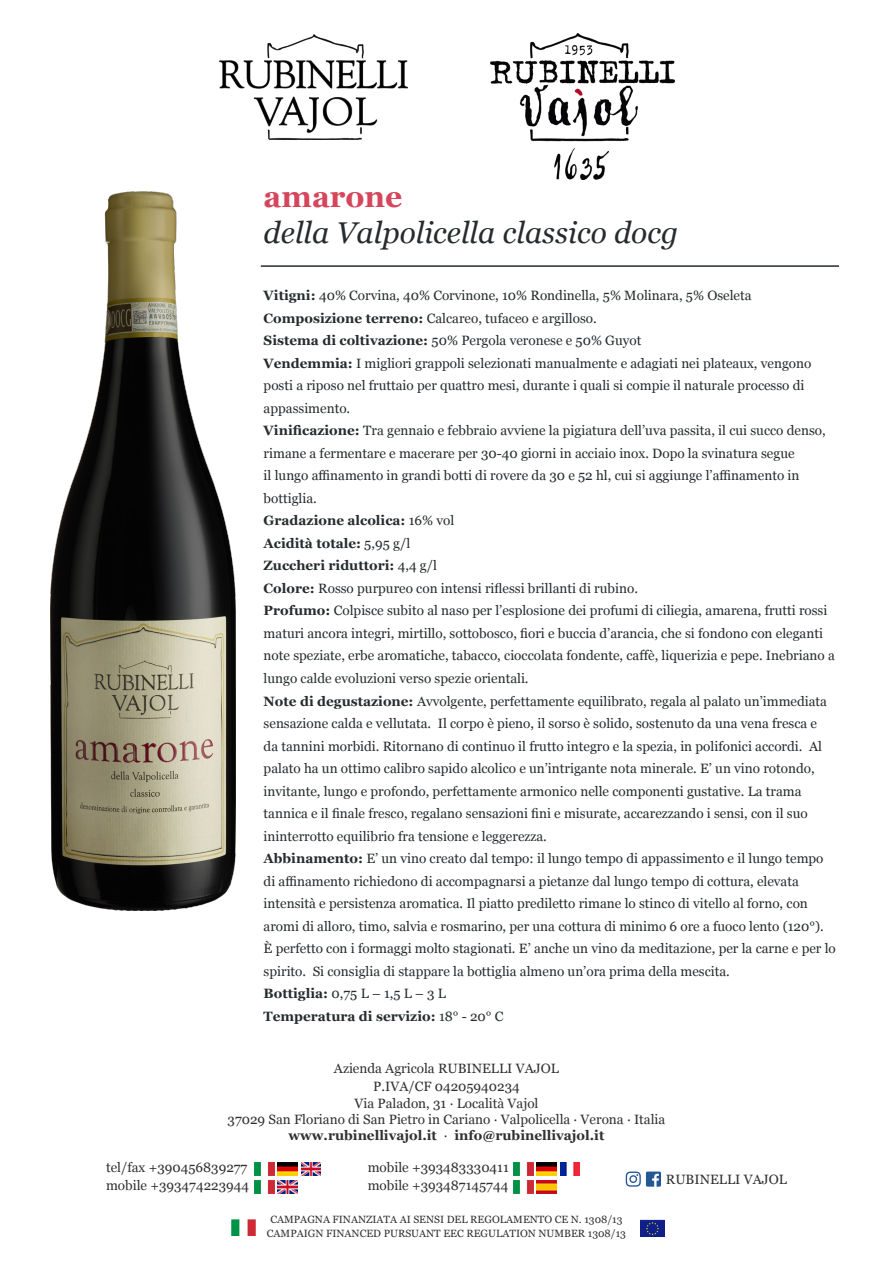
<style>
.page{position:relative;width:893px;height:1263px;background:#fff}
.page>*{position:absolute;margin:0;border:0;box-sizing:border-box;transform-origin:0 0}
.t1{font:italic 30px/36px "Georgia";color:#262b2d}
.t2{font:13.5px/22.5px "Georgia";color:#262b2d}
.t3{font:13.5px/18px "Georgia";color:#313030;text-align:center}
.t4{font:700 13.5px "Georgia";color:#262b2d}
.t5{font:700 13.5px "Georgia";color:#313030}
.t6{font:10.5px "Georgia";color:#313030}
.s1{font-weight:700;font-style:normal;color:#d5465c}
.s2{font-weight:700}
.s3{font-weight:400}
</style>
<div class="page">
<img style="left:231px;top:1220px;width:25px;height:16px">
<img style="left:640px;top:1220px;width:24px;height:16px">
<img style="left:560px;top:1162px;width:20px;height:13px">
<img style="left:537px;top:1162px;width:19px;height:13px">
<img style="left:537px;top:1181px;width:19px;height:13px">
<img style="left:513px;top:1162px;width:20px;height:13px">
<img style="left:513px;top:1180px;width:20px;height:13px">
<img style="left:278px;top:1162px;width:20px;height:13px">
<img style="left:278px;top:1180px;width:20px;height:13px">
<img style="left:301px;top:1162px;width:20px;height:13px">
<img style="left:254px;top:1162px;width:20px;height:13px">
<img style="left:254px;top:1180px;width:20px;height:13px">
<svg style="left:626px;top:1171px;width:35px;height:16px"></svg>
<img style="left:220px;top:35px;width:187px;height:105px">
<img style="left:490px;top:34px;width:185px;height:146px">
<img style="left:51px;top:191px;width:184px;height:719px">
<hr style="left:261px;top:265px;width:578px;height:2px;background:#262b2d">
<p class="t1" style="left:264px;top:177px;width:416px"><span class="s1">amarone<br></span>della Valpolicella classico docg</p>
<p class="t2" style="left:264px;top:284px;width:489px"><span class="s2">Vitigni:</span> 40% Corvina, 40% Corvinone, 10% Rondinella, 5% Molinara, 5% Oseleta</p>
<p class="t2" style="left:264px;top:306px;width:335px"><span class="s2">Composizione terreno:</span> Calcareo, tufaceo e argilloso.</p>
<p class="t2" style="left:264px;top:329px;width:379px"><span class="s2">Sistema di coltivazione:</span> 50% Pergola veronese e 50% Guyot</p>
<p class="t2" style="left:264px;top:351px;width:549px"><span class="s2">Vendemmia:</span> I migliori grappoli selezionati manualmente e adagiati nei plateaux, vengono posti a riposo nel fruttaio per quattro mesi, durante i quali si compie il naturale processo di appassimento.</p>
<p class="t2" style="left:264px;top:419px;width:564px"><span class="s2">Vinificazione:</span> Tra gennaio e febbraio avviene la pigiatura dell’uva passita, il cui succo denso, rimane a fermentare e macerare per 30-40 giorni in acciaio inox. Dopo la svinatura segue<br>il lungo affinamento in grandi botti di rovere da 30 e 52 hl, cui si aggiunge l’affinamento in bottiglia.</p>
<p class="t4" style="left:264px;top:511px;width:192px">Gradazione alcolica: <span class="s3">16% vol</span></p>
<p class="t4" style="left:264px;top:533px;width:148px">Acidità totale: <span class="s3">5,95 g/l</span></p>
<p class="t4" style="left:264px;top:556px;width:175px">Zuccheri riduttori: <span class="s3">4,4 g/l</span></p>
<p class="t2" style="left:264px;top:576px;width:376px"><span class="s2">Colore:</span> Rosso purpureo con intensi riflessi brillanti di rubino.</p>
<p class="t2" style="left:264px;top:599px;width:573px"><span class="s2">Profumo:</span> Colpisce subito al naso per l’esplosione dei profumi di ciliegia, amarena, frutti rossi maturi ancora integri, mirtillo, sottobosco, fiori e buccia d’arancia, che si fondono con eleganti note speziate, erbe aromatiche, tabacco, cioccolata fondente, caffè, liquerizia e pepe. Inebriano a lungo calde evoluzioni verso spezie orientali.</p>
<p class="t2" style="left:264px;top:689px;width:565px"><span class="s2">Note di degustazione:</span> Avvolgente, perfettamente equilibrato, regala al palato un’immediata sensazione calda e vellutata. Il corpo è pieno, il sorso è solido, sostenuto da una vena fresca e da tannini morbidi. Ritornano di continuo il frutto integro e la spezia, in polifonici accordi. Al palato ha un ottimo calibro sapido alcolico e un’intrigante nota minerale. E’ un vino rotondo, invitante, lungo e profondo, perfettamente armonico nelle componenti gustative. La trama tannica e il finale fresco, regalano sensazioni fini e misurate, accarezzando i sensi, con il suo ininterrotto equilibrio fra tensione e leggerezza.</p>
<p class="t2" style="left:264px;top:846px;width:574px"><span class="s2">Abbinamento:</span> E’ un vino creato dal tempo: il lungo tempo di appassimento e il lungo tempo di affinamento richiedono di accompagnarsi a pietanze dal lungo tempo di cottura, elevata intensità e persistenza aromatica. Il piatto prediletto rimane lo stinco di vitello al forno, con aromi di alloro, timo, salvia e rosmarino, per una cottura di minimo 6 ore a fuoco lento (120°).<br>È perfetto con i formaggi molto stagionati. E’ anche un vino da meditazione, per la carne e per lo spirito. Si consiglia di stappare la bottiglia almeno un’ora prima della mescita.</p>
<p class="t2" style="left:264px;top:981px;width:184px"><span class="s2">Bottiglia:</span> 0,75 L – 1,5 L – 3 L</p>
<p class="t4" style="left:264px;top:1006px;width:241px">Temperatura di servizio: <span class="s3">18° - 20° C</span></p>
<p class="t3" style="left:334px;top:1059px;width:227px">Azienda Agricola RUBINELLI VAJOL<br>P.IVA/CF 04205940234</p>
<p class="t3" style="left:228px;top:1094px;width:439px;line-height:16.2px">Via Paladon, 31 · Località Vajol<br>37029 San Floriano di San Pietro in Cariano · Valpolicella · Verona · Italia</p>
<p class="t5" style="left:289px;top:1125px;width:317px">www.rubinellivajol.it <span class="s3">·</span> info@rubinellivajol.it</p>
<p class="t3" style="left:106px;top:1158px;width:143px">tel/fax +390456839277</p>
<p class="t3" style="left:106px;top:1176px;width:145px">mobile +393474223944</p>
<p class="t3" style="left:368px;top:1158px;width:143px">mobile +393483330411</p>
<p class="t3" style="left:368px;top:1176px;width:142px">mobile +393487145744</p>
<p class="t6" style="left:270px;top:1212px;width:354px">CAMPAGNA FINANZIATA AI SENSI DEL REGOLAMENTO CE N. 1308/13</p>
<p class="t6" style="left:267px;top:1225px;width:361px">CAMPAIGN FINANCED PURSUANT EEC REGULATION NUMBER 1308/13</p>
<p class="t3" style="left:666px;top:1169px;width:123px">RUBINELLI VAJOL</p>
</div>
